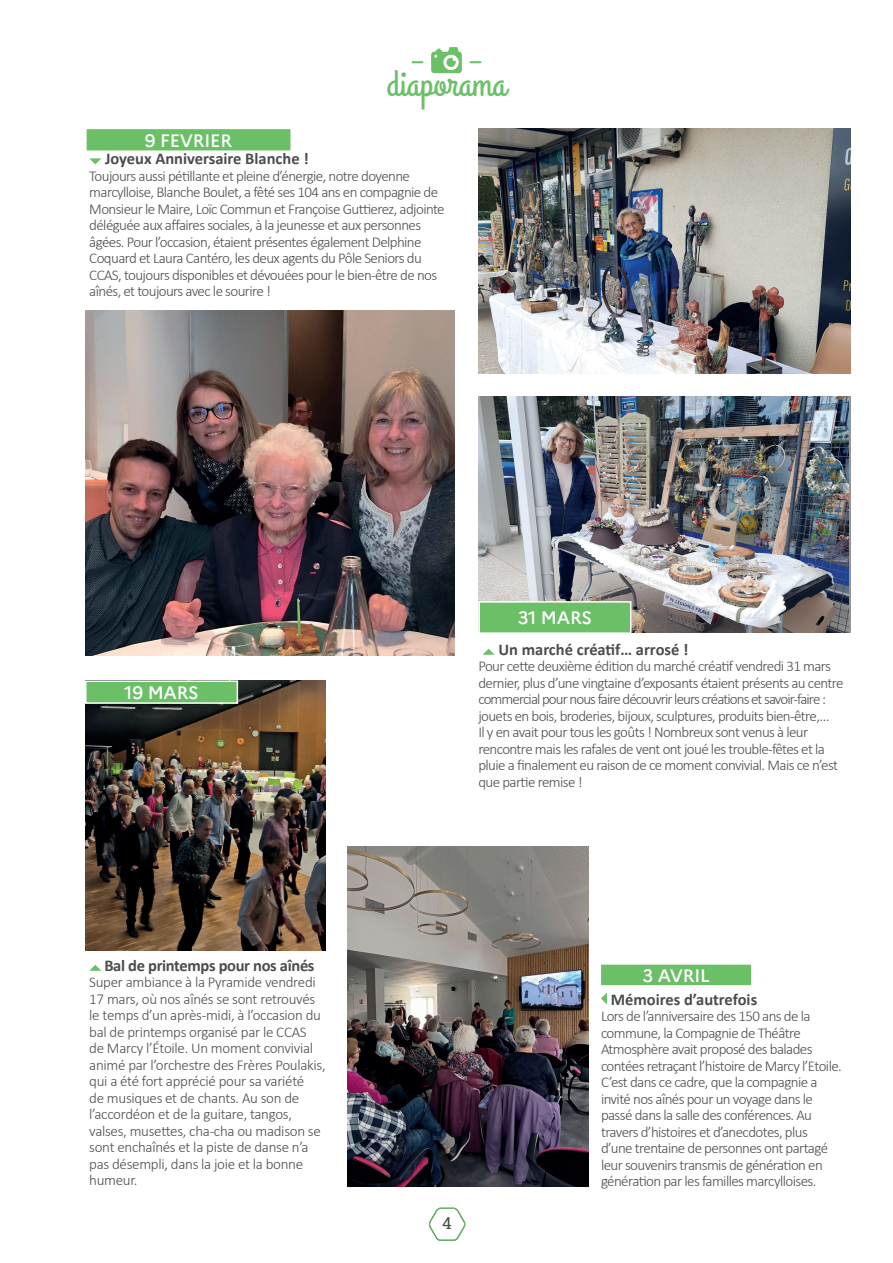
<style>
.page{position:relative;width:893px;height:1263px;background:#fff}
.page>*{position:absolute;margin:0;border:0;box-sizing:border-box;transform-origin:0 0}
.t1{font:37.5px "Grand Hotel";color:#6bc067}
.t2{font:500 18px "Marianne";letter-spacing:-.01em;color:#fff}
.t3{font:700 16.5px "Calibri";color:#4b4c4d}
.t4{font:700 16.5px "Calibri";letter-spacing:-.02em;color:#4b4c4d}
.t5{font:16.5px "Roboto Slab";color:#4b4c4d}
.t6{font:300 15px/16.5px "Calibri";letter-spacing:-.04em;color:#4b4c4d}
.t7{font:300 15px/16.5px "Calibri";letter-spacing:-.02em;color:#4b4c4d}
</style>
<div class="page">
<img style="left:85px;top:680px;width:241px;height:271px">
<svg style="left:85px;top:680px;width:154px;height:25px;background:#79bd76"></svg>
<svg style="left:89px;top:965px;width:12px;height:6px"></svg>
<svg style="left:413px;top:61px;width:9px;height:2px"></svg>
<svg style="left:471px;top:61px;width:9px;height:2px"></svg>
<svg style="left:431px;top:47px;width:31px;height:26px"></svg>
<svg style="left:483px;top:649px;width:12px;height:6px"></svg>
<img style="left:85px;top:310px;width:370px;height:345px">
<svg style="left:86px;top:129px;width:205px;height:35px"></svg>
<img style="left:347px;top:846px;width:241px;height:340px">
<img style="left:478px;top:396px;width:370px;height:237px">
<img style="left:478px;top:128px;width:372px;height:246px">
<svg style="left:478px;top:600px;width:154px;height:33px;background:#79c475"></svg>
<svg style="left:601px;top:964px;width:151px;height:40px"></svg>
<svg style="left:428px;top:1207px;width:38px;height:34px"></svg>
<p class="t2" style="left:145px;top:129px;width:89px">9 FEVRIER</p>
<h1 class="t1" style="left:387px;top:60px;width:121px">diaporama</h1>
<p class="t3" style="left:105px;top:147px;width:205px">Joyeux Anniversaire Blanche !</p>
<p class="t6" style="left:89px;top:168px;width:357px">Toujours aussi pétillante et pleine d’énergie, notre doyenne marcylloise, Blanche Boulet, a fêté ses 104 ans en compagnie de Monsieur le Maire, Loïc Commun et Françoise Guttierez, adjointe déléguée aux affaires sociales, à la jeunesse et aux personnes âgées. Pour l’occasion, étaient présentes également Delphine Coquard et Laura Cantéro, les deux agents du Pôle Seniors du CCAS, toujours disponibles et dévouées pour le bien-être de nos aînés, et toujours avec le sourire !</p>
<p class="t2" style="left:124px;top:681px;width:76px">19 MARS</p>
<p class="t4" style="left:104px;top:954px;width:212px">Bal de printemps pour nos aînés</p>
<p class="t7" style="left:89px;top:974px;width:238px">Super ambiance à la Pyramide vendredi 17 mars, où nos aînés se sont retrouvés le temps d’un après-midi, à l’occasion du bal de printemps organisé par le CCAS<br>de Marcy l’Étoile. Un moment convivial animé par l’orchestre des Frères Poulakis, qui a été fort apprécié pour sa variété<br>de musiques et de chants. Au son de l’accordéon et de la guitare, tangos, valses, musettes, cha-cha ou madison se sont enchaînés et la piste de danse n’a pas désempli, dans la joie et la bonne humeur.</p>
<p class="t2" style="left:518px;top:607px;width:76px">31 MARS</p>
<p class="t3" style="left:498px;top:638px;width:192px">Un marché créatif… arrosé !</p>
<p class="t6" style="left:478px;top:658px;width:367px">Pour cette deuxième édition du marché créatif vendredi 31 mars dernier, plus d’une vingtaine d’exposants étaient présents au centre commercial pour nous faire découvrir leurs créations et savoir-faire : jouets en bois, broderies, bijoux, sculptures, produits bien-être,…<br>Il y en avait pour tous les goûts ! Nombreux sont venus à leur rencontre mais les rafales de vent ont joué les trouble-fêtes et la pluie a finalement eu raison de ce moment convivial. Mais ce n’est que partie remise !</p>
<p class="t5" style="left:442px;top:1212px;width:11px">4</p>
<p class="t2" style="left:642px;top:964px;width:69px">3 AVRIL</p>
<p class="t3" style="left:611px;top:987px;width:148px">Mémoires d’autrefois</p>
<p class="t6" style="left:601px;top:1008px;width:242px">Lors de l’anniversaire des 150 ans de la commune, la Compagnie de Théâtre Atmosphère avait proposé des balades contées retraçant l’histoire de Marcy l’Etoile.<br>C’est dans ce cadre, que la compagnie a invité nos aînés pour un voyage dans le passé dans la salle des conférences. Au travers d’histoires et d’anecdotes, plus d’une trentaine de personnes ont partagé leur souvenirs transmis de génération en génération par les familles marcylloises.</p>
</div>
